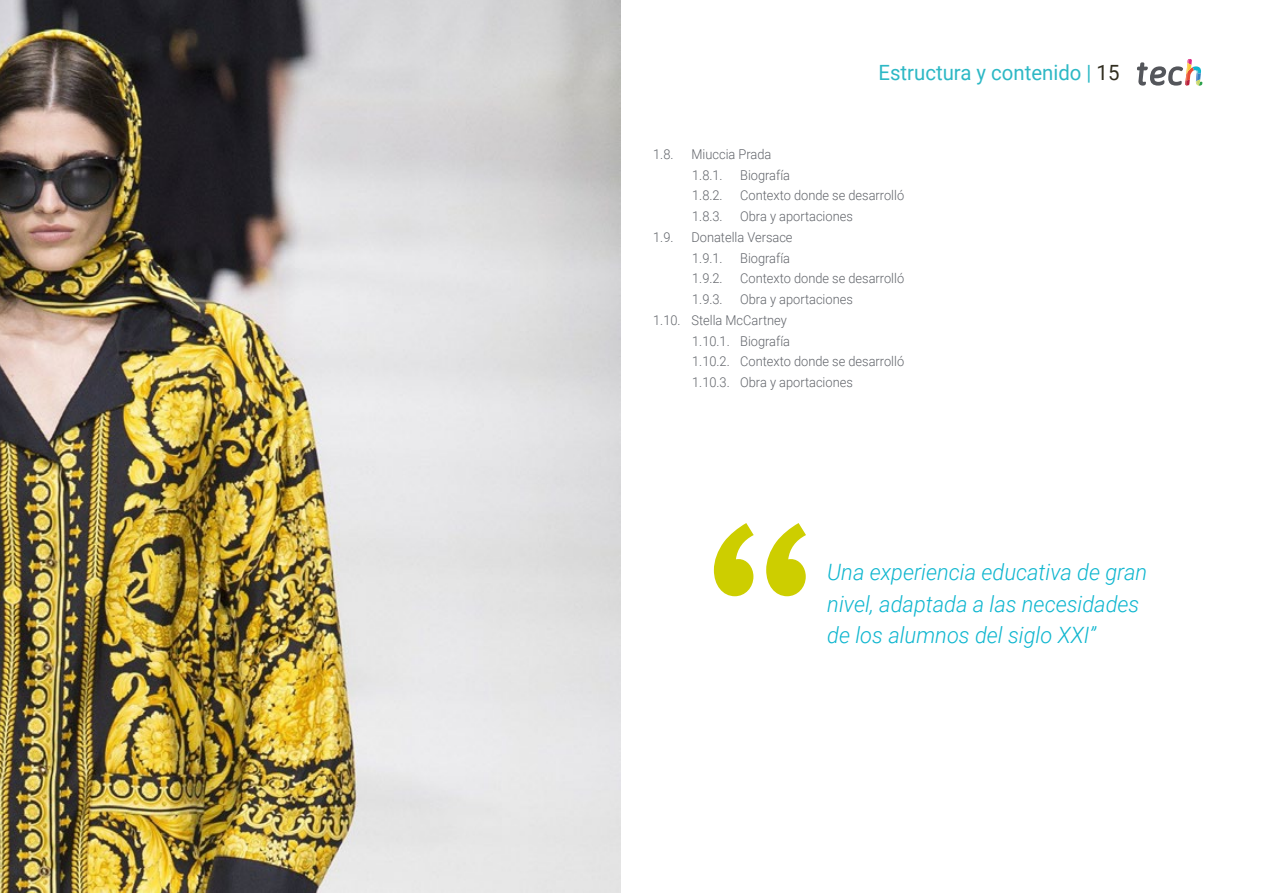
<style>
.page{position:relative;width:1263px;height:893px;background:#fff}
.page>*{position:absolute;margin:0;border:0;box-sizing:border-box;transform-origin:0 0}
.t1{font:italic 300 22.5px/31.5px "Roboto";color:#0fb6cf}
.t2{font:21px "Roboto";color:#2db8c5}
.t3{font:300 13.5px/20.7px "Roboto";color:#61646a;scale:.95 1}
.s1{color:#312e20}
</style>
<div class="page">
<svg style="left:1137px;top:59px;width:65px;height:27px"></svg>
<img style="left:0;top:0;width:621px;height:893px">
<svg style="left:714px;top:523px;width:92px;height:73px"></svg>
<p class="t3" style="left:653px;top:143px;width:23px">1.8.</p>
<p class="t3" style="left:691px;top:143px;width:86px">Miuccia Prada<br>1.8.1.</p>
<p class="t3" style="left:740px;top:164px;width:54px">Biografía</p>
<h2 class="t2" style="left:878px;top:57px;width:242px">Estructura y contenido | <span class="s1">15</span></h2>
<p class="t3" style="left:692px;top:185px;width:34px">1.8.2.</p>
<p class="t3" style="left:740px;top:185px;width:174px">Contexto donde se desarrolló</p>
<p class="t3" style="left:692px;top:206px;width:34px">1.8.3.</p>
<p class="t3" style="left:740px;top:206px;width:120px">Obra y aportaciones</p>
<p class="t3" style="left:653px;top:226px;width:23px">1.9.</p>
<p class="t3" style="left:691px;top:226px;width:108px">Donatella Versace<br>1.9.1.</p>
<p class="t3" style="left:740px;top:247px;width:54px">Biografía</p>
<p class="t3" style="left:692px;top:268px;width:34px">1.9.2.</p>
<p class="t3" style="left:740px;top:268px;width:174px">Contexto donde se desarrolló</p>
<p class="t3" style="left:692px;top:289px;width:34px">1.9.3.</p>
<p class="t3" style="left:740px;top:289px;width:120px">Obra y aportaciones</p>
<p class="t3" style="left:653px;top:309px;width:142px">1.10. Stella McCartney</p>
<p class="t3" style="left:692px;top:330px;width:105px">1.10.1. Biografía</p>
<p class="t3" style="left:692px;top:351px;width:225px">1.10.2. Contexto donde se desarrolló</p>
<p class="t3" style="left:692px;top:372px;width:171px">1.10.3. Obra y aportaciones</p>
<h1 class="t1" style="left:827px;top:556px;width:321px">Una experiencia educativa de gran nivel, adaptada a las necesidades de los alumnos del siglo XXI”</h1>
</div>
